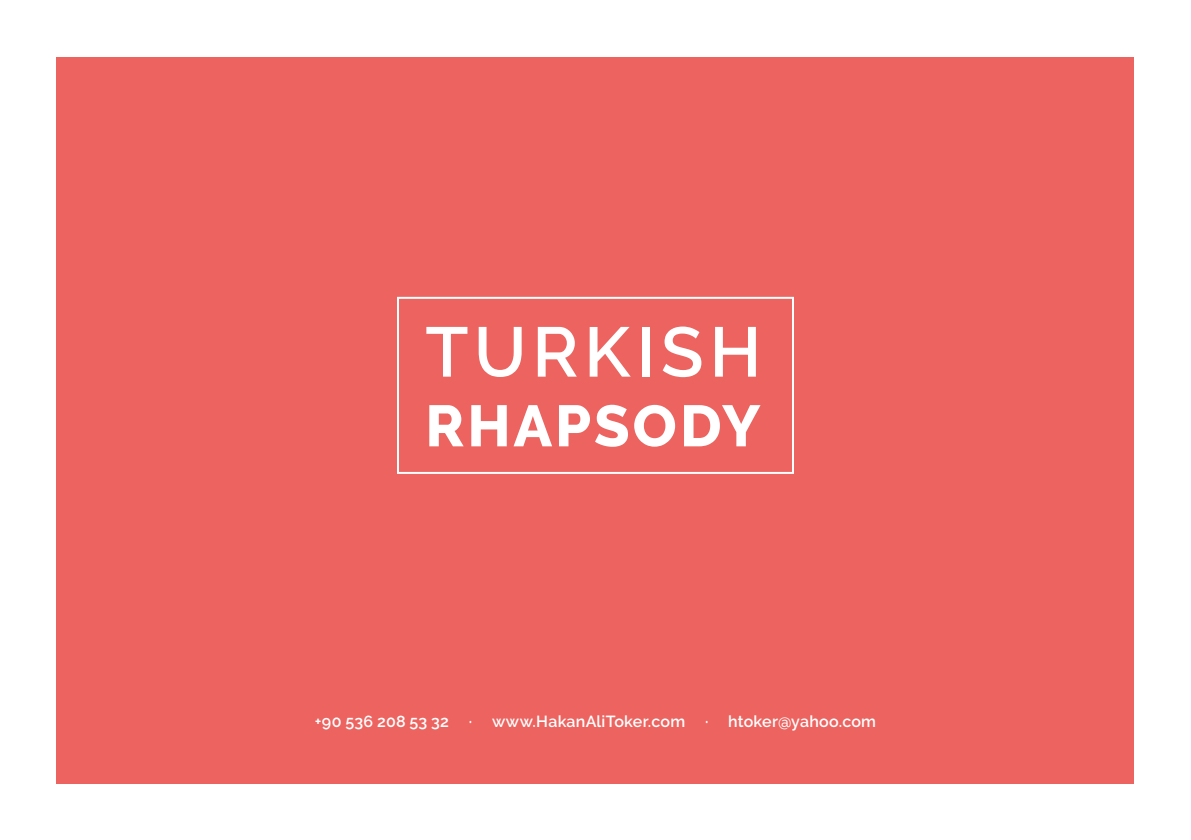
<style>
.page{position:relative;width:1191px;height:840px;background:#fff}
.page>*{position:absolute;margin:0;border:0;box-sizing:border-box;transform-origin:0 0}
.t1{font:600 70px "Raleway";letter-spacing:.08em;color:#fff}
.t2{font:800 58px "Raleway";letter-spacing:.05em;color:#fff}
.t3{font:600 16px "Raleway";letter-spacing:.015em;color:#fff}
</style>
<div class="page">
<div style="left:57px;top:57px;width:1077px;height:725px;background:#ec635f"></div>
<div style="left:397px;top:297px;width:397px;height:176px;border:2px solid #fff"></div>
<h1 class="t1" style="left:425px;top:311px;width:338px">TURKISH</h1>
<h2 class="t2" style="left:425px;top:392px;width:336px">RHAPSODY</h2>
<p class="t3" style="left:315px;top:712px;width:563px">+90 536 208 53 32 · www.HakanAliToker.com · htoker@yahoo.com</p>
</div>
